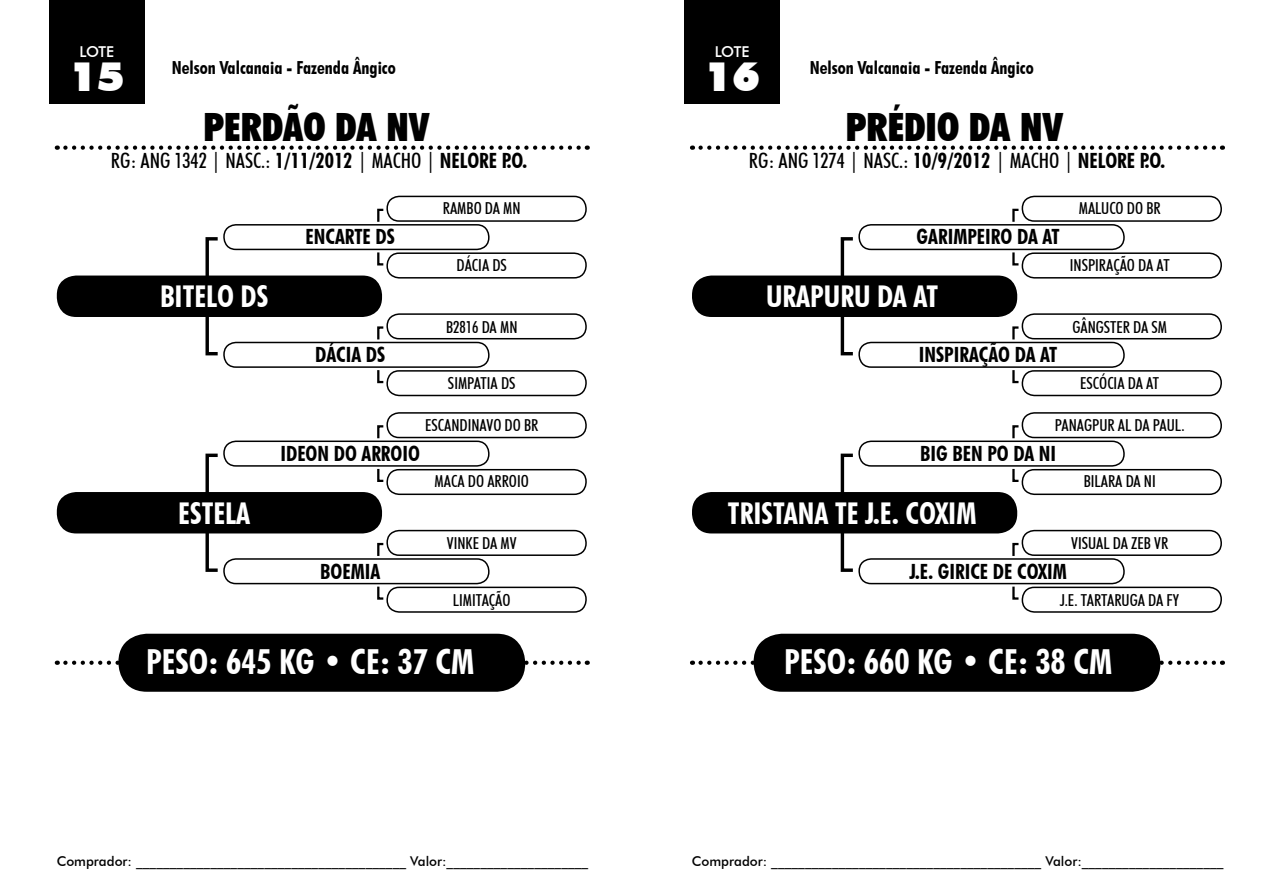
<style>
.page{position:relative;width:1276px;height:893px;background:#fff}
.page>*{position:absolute;margin:0;border:0;box-sizing:border-box;transform-origin:0 0}
.t1{font:900 40.5px "Futura BT";color:#fff}
.t2{font:900 condensed 39px "Futura BT";color:#000}
.t3{font:700 condensed 34.5px "Futura BT";color:#fff}
.t4{font:700 condensed 30px "Futura BT";color:#fff}
.t5{font:700 condensed 21px "Futura BT";color:#000}
.t6{font:500 condensed 21px "Futura BT";color:#000}
.t7{font:700 condensed 18px "Futura BT";color:#000}
.t8{font:500 condensed 16.5px "Futura BT";color:#000}
.t9{font:500 15px "Futura BT";color:#fff}
.t10{font:500 13.5px "Futura BT";color:#000}
.s1{font-weight:700}
</style>
<div class="page">
<svg style="left:65px;top:661px;width:523px;height:4px"></svg>
<div style="left:118px;top:634px;width:407px;height:58px;background:#000;border-radius:29px"></div>
<div style="left:57px;top:276px;width:325px;height:41px;background:#000;border-radius:20px"></div>
<div style="left:57px;top:492px;width:325px;height:41px;background:#000;border-radius:20px"></div>
<svg style="left:204px;top:237px;width:17px;height:39px"></svg>
<svg style="left:205px;top:453px;width:13px;height:39px"></svg>
<svg style="left:205px;top:317px;width:13px;height:39px"></svg>
<svg style="left:204px;top:533px;width:17px;height:39px"></svg>
<div style="left:223px;top:224px;width:266px;height:26px;border:2px solid #000;border-radius:12px"></div>
<div style="left:386px;top:196px;width:201px;height:26px;border:2px solid #000;border-radius:12px"></div>
<svg style="left:377px;top:208px;width:7px;height:14px"></svg>
<div style="left:386px;top:252px;width:201px;height:27px;border:2px solid #000;border-radius:12px"></div>
<svg style="left:376px;top:250px;width:9px;height:16px"></svg>
<div style="left:223px;top:441px;width:266px;height:26px;border:2px solid #000;border-radius:12px"></div>
<div style="left:386px;top:412px;width:201px;height:26px;border:2px solid #000;border-radius:12px"></div>
<svg style="left:376px;top:425px;width:9px;height:16px"></svg>
<div style="left:386px;top:469px;width:201px;height:26px;border:2px solid #000;border-radius:12px"></div>
<svg style="left:377px;top:468px;width:7px;height:14px"></svg>
<div style="left:223px;top:342px;width:266px;height:26px;border:2px solid #000;border-radius:12px"></div>
<div style="left:386px;top:313px;width:201px;height:26px;border:2px solid #000;border-radius:12px"></div>
<svg style="left:376px;top:326px;width:9px;height:16px"></svg>
<div style="left:386px;top:370px;width:201px;height:26px;border:2px solid #000;border-radius:12px"></div>
<svg style="left:377px;top:370px;width:7px;height:14px"></svg>
<div style="left:223px;top:558px;width:266px;height:26px;border:2px solid #000;border-radius:12px"></div>
<div style="left:386px;top:530px;width:201px;height:26px;border:2px solid #000;border-radius:12px"></div>
<svg style="left:377px;top:542px;width:7px;height:14px"></svg>
<div style="left:386px;top:587px;width:201px;height:26px;border:2px solid #000;border-radius:12px"></div>
<svg style="left:376px;top:584px;width:9px;height:16px"></svg>
<div style="left:49px;top:0;width:96px;height:104px;background:#000"></div>
<svg style="left:65px;top:146px;width:523px;height:4px"></svg>
<svg style="left:700px;top:661px;width:523px;height:4px"></svg>
<div style="left:753px;top:634px;width:407px;height:58px;background:#000;border-radius:29px"></div>
<div style="left:692px;top:276px;width:325px;height:41px;background:#000;border-radius:20px"></div>
<div style="left:692px;top:492px;width:325px;height:41px;background:#000;border-radius:20px"></div>
<svg style="left:839px;top:237px;width:17px;height:39px"></svg>
<svg style="left:840px;top:453px;width:13px;height:39px"></svg>
<svg style="left:840px;top:317px;width:13px;height:39px"></svg>
<svg style="left:839px;top:533px;width:17px;height:39px"></svg>
<div style="left:858px;top:224px;width:266px;height:26px;border:2px solid #000;border-radius:12px"></div>
<div style="left:1021px;top:196px;width:201px;height:26px;border:2px solid #000;border-radius:12px"></div>
<svg style="left:1012px;top:208px;width:7px;height:14px"></svg>
<div style="left:1021px;top:252px;width:201px;height:27px;border:2px solid #000;border-radius:12px"></div>
<svg style="left:1011px;top:250px;width:9px;height:16px"></svg>
<div style="left:858px;top:441px;width:266px;height:26px;border:2px solid #000;border-radius:12px"></div>
<div style="left:1021px;top:412px;width:201px;height:26px;border:2px solid #000;border-radius:12px"></div>
<svg style="left:1011px;top:425px;width:9px;height:16px"></svg>
<div style="left:1021px;top:469px;width:201px;height:26px;border:2px solid #000;border-radius:12px"></div>
<svg style="left:1012px;top:468px;width:7px;height:14px"></svg>
<div style="left:858px;top:342px;width:266px;height:26px;border:2px solid #000;border-radius:12px"></div>
<div style="left:1021px;top:313px;width:201px;height:26px;border:2px solid #000;border-radius:12px"></div>
<svg style="left:1011px;top:326px;width:9px;height:16px"></svg>
<div style="left:1021px;top:370px;width:201px;height:26px;border:2px solid #000;border-radius:12px"></div>
<svg style="left:1012px;top:370px;width:7px;height:14px"></svg>
<div style="left:858px;top:558px;width:266px;height:26px;border:2px solid #000;border-radius:12px"></div>
<div style="left:1021px;top:530px;width:201px;height:26px;border:2px solid #000;border-radius:12px"></div>
<svg style="left:1012px;top:542px;width:7px;height:14px"></svg>
<div style="left:1021px;top:587px;width:201px;height:26px;border:2px solid #000;border-radius:12px"></div>
<svg style="left:1011px;top:584px;width:9px;height:16px"></svg>
<div style="left:684px;top:0;width:96px;height:104px;background:#000"></div>
<svg style="left:700px;top:146px;width:523px;height:4px"></svg>
<p class="t9" style="left:80px;top:42px;width:34px">Lote</p>
<h1 class="t1" style="left:69px;top:52px;width:57px">15</h1>
<p class="t7" style="left:172px;top:57px;width:225px">Nelson Valcanaia - Fazenda Ângico</p>
<h2 class="t2" style="left:204px;top:103px;width:227px">PERDÃO DA NV</h2>
<p class="t9" style="left:715px;top:42px;width:34px">Lote</p>
<h1 class="t1" style="left:704px;top:52px;width:57px">16</h1>
<p class="t7" style="left:810px;top:57px;width:225px">Nelson Valcanaia - Fazenda Ângico</p>
<h2 class="t2" style="left:846px;top:103px;width:219px">PRÉDIO DA NV</h2>
<p class="t6" style="left:111px;top:148px;width:418px">RG: ANG 1342 | NASC.: <span class="s1">1/11/2012</span> | MACHO | <span class="s1">NELORE P.O.</span></p>
<p class="t6" style="left:749px;top:148px;width:418px">RG: ANG 1274 | NASC.: <span class="s1">10/9/2012</span> | MACHO | <span class="s1">NELORE P.O.</span></p>
<p class="t8" style="left:443px;top:198px;width:79px">RAMBO DA MN</p>
<p class="t8" style="left:1078px;top:198px;width:83px">MALUCO DO BR</p>
<p class="t5" style="left:305px;top:224px;width:91px">ENCARTE DS</p>
<p class="t5" style="left:916px;top:224px;width:145px">GARIMPEIRO DA AT</p>
<p class="t8" style="left:456px;top:255px;width:52px">DÁCIA DS</p>
<p class="t8" style="left:1069px;top:255px;width:101px">INSPIRAÇÃO DA AT</p>
<h3 class="t4" style="left:160px;top:278px;width:110px">BITELO DS</h3>
<h3 class="t4" style="left:766px;top:278px;width:174px">URAPURU DA AT</h3>
<p class="t8" style="left:446px;top:317px;width:73px">B2816 DA MN</p>
<p class="t8" style="left:1072px;top:317px;width:96px">GÂNGSTER DA SM</p>
<p class="t5" style="left:315px;top:342px;width:72px">DÁCIA DS</p>
<p class="t5" style="left:919px;top:342px;width:140px">INSPIRAÇÃO DA AT</p>
<p class="t8" style="left:448px;top:374px;width:69px">SIMPATIA DS</p>
<p class="t8" style="left:1080px;top:374px;width:80px">ESCÓCIA DA AT</p>
<p class="t8" style="left:425px;top:415px;width:115px">ESCANDINAVO DO BR</p>
<p class="t8" style="left:1055px;top:415px;width:131px">PANAGPUR AL DA PAUL.</p>
<p class="t5" style="left:280px;top:441px;width:141px">IDEON DO ARROIO</p>
<p class="t5" style="left:920px;top:441px;width:137px">BIG BEN PO DA NI</p>
<p class="t8" style="left:435px;top:472px;width:94px">MACA DO ARROIO</p>
<p class="t8" style="left:1083px;top:472px;width:74px">BILARA DA NI</p>
<h3 class="t4" style="left:178px;top:495px;width:73px">ESTELA</h3>
<h3 class="t4" style="left:728px;top:495px;width:250px">TRISTANA TE J.E. COXIM</h3>
<p class="t8" style="left:447px;top:533px;width:71px">VINKE DA MV</p>
<p class="t8" style="left:1071px;top:533px;width:99px">VISUAL DA ZEB VR</p>
<p class="t5" style="left:320px;top:558px;width:61px">BOEMIA</p>
<p class="t5" style="left:909px;top:558px;width:159px">J.E. GIRICE DE COXIM</p>
<p class="t8" style="left:453px;top:590px;width:58px">LIMITAÇÃO</p>
<p class="t8" style="left:1060px;top:590px;width:120px">J.E. TARTARUGA DA FY</p>
<h3 class="t3" style="left:146px;top:641px;width:329px">Peso: 645 Kg • CE: 37 cm</h3>
<h3 class="t3" style="left:784px;top:641px;width:329px">Peso: 660 Kg • CE: 38 cm</h3>
<p class="t10" style="left:57px;top:853px;width:533px">Comprador: ________________________________________ Valor:_____________________</p>
<p class="t10" style="left:692px;top:853px;width:533px">Comprador: ________________________________________ Valor:_____________________</p>
</div>
